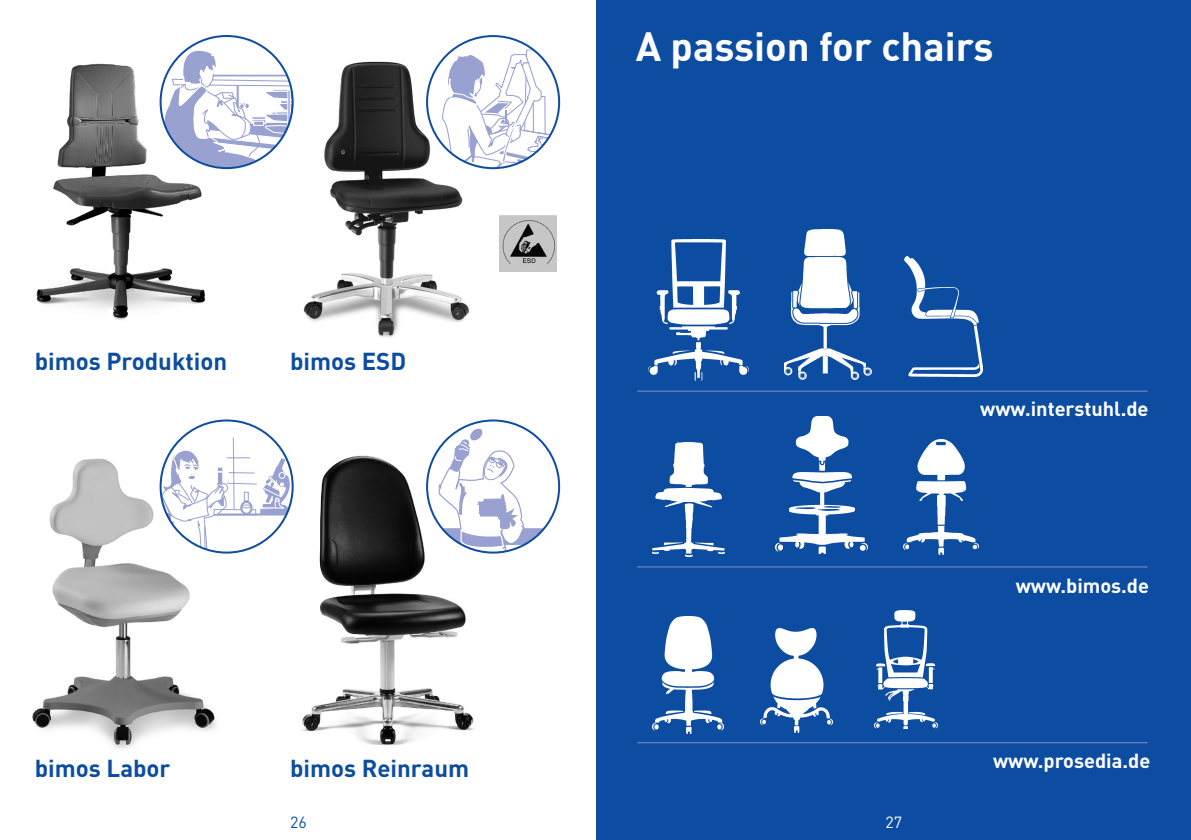
<style>
.page{position:relative;width:1191px;height:840px;background:#fff}
.page>*{position:absolute;margin:0;border:0;box-sizing:border-box;transform-origin:0 0}
.t1{font:700 40px "DIN";color:#fff}
.t2{font:700 24px "DIN";color:#0d4da1}
.t3{font:700 20px "DIN";color:#fff}
.t4{font:16px "DIN";color:#0d4da1}
.t5{font:16px "DIN";color:#fff}
</style>
<div class="page">
<img style="left:293px;top:59px;width:212px;height:279px">
<img style="left:36px;top:63px;width:202px;height:257px">
<img style="left:32px;top:422px;width:220px;height:327px">
<img style="left:293px;top:452px;width:188px;height:293px">
<svg style="left:161px;top:437px;width:132px;height:115px"></svg>
<svg style="left:438px;top:427px;width:121px;height:125px"></svg>
<svg style="left:161px;top:36px;width:132px;height:132px"></svg>
<svg style="left:442px;top:36px;width:117px;height:132px"></svg>
<img style="left:500px;top:215px;width:56px;height:57px">
<div style="left:596px;top:0;width:595px;height:840px;background:#0d4da1"></div>
<hr style="left:637px;top:391px;width:510px;height:1px;background:#838fc7">
<hr style="left:637px;top:566px;width:510px;height:1px;background:#838fc7">
<hr style="left:637px;top:742px;width:510px;height:1px;background:#838fc7">
<img style="left:649px;top:239px;width:100px;height:141px">
<img style="left:652px;top:443px;width:72px;height:113px">
<img style="left:652px;top:617px;width:71px;height:116px">
<img style="left:785px;top:229px;width:86px;height:151px">
<img style="left:874px;top:611px;width:63px;height:118px">
<img style="left:904px;top:256px;width:78px;height:121px">
<img style="left:760px;top:628px;width:73px;height:105px">
<img style="left:775px;top:416px;width:93px;height:138px">
<img style="left:904px;top:439px;width:75px;height:115px">
<p class="t2" style="left:35px;top:345px;width:194px">bimos Produktion</p>
<p class="t2" style="left:290px;top:345px;width:118px">bimos ESD</p>
<p class="t2" style="left:35px;top:752px;width:137px">bimos Labor</p>
<p class="t2" style="left:290px;top:752px;width:181px">bimos Reinraum</p>
<p class="t4" style="left:290px;top:812px;width:18px">26</p>
<h1 class="t1" style="left:636px;top:21px;width:359px">A passion for chairs</h1>
<p class="t3" style="left:980px;top:395px;width:170px">www.interstuhl.de</p>
<p class="t3" style="left:1016px;top:573px;width:135px">www.bimos.de</p>
<p class="t5" style="left:885px;top:812px;width:18px">27</p>
<p class="t3" style="left:993px;top:747px;width:159px">www.prosedia.de</p>
</div>
